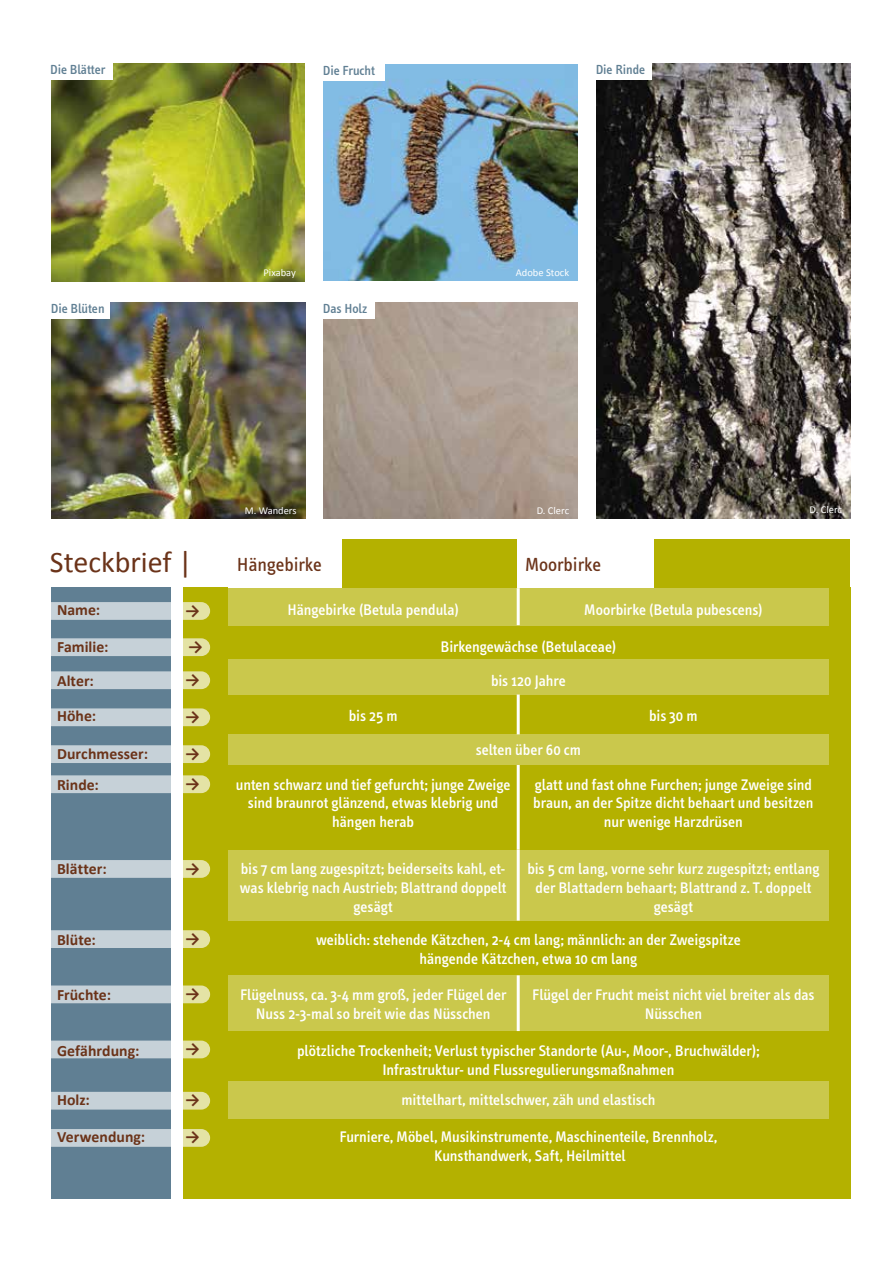
<style>
.page{position:relative;width:893px;height:1263px;background:#fff}
.page>*{position:absolute;margin:0;border:0;box-sizing:border-box;transform-origin:0 0}
.t1{font:30px "Calibri";color:#6b3319}
.t2{font:19.5px "Info Text";color:#6b3319}
.t3{font:700 16.5px/36.3px "Calibri";color:#6b3319}
.t4{font:500 15.75px/18.9px "Info Text";color:#fff;text-align:center}
.t5{font:700 15.75px "Calibri";letter-spacing:.005em;color:#6b3319}
.t6{font:500 13.5px "Info Text";color:#607f93}
.t7{font:10.5px "Calibri";color:#fff}
</style>
<div class="page">
<div style="left:571px;top:539px;width:279px;height:50px;background:#b4b100"></div>
<div style="left:183px;top:588px;width:667px;height:611px;background:#b4b100"></div>
<div style="left:51px;top:588px;width:119px;height:611px;background:#607f93"></div>
<div style="left:236px;top:539px;width:297px;height:54px;background:#b4b100"></div>
<svg style="left:51px;top:602px;width:159px;height:18px"></svg>
<svg style="left:51px;top:638px;width:159px;height:18px"></svg>
<svg style="left:51px;top:671px;width:159px;height:18px"></svg>
<svg style="left:51px;top:708px;width:159px;height:18px"></svg>
<svg style="left:51px;top:745px;width:159px;height:18px"></svg>
<svg style="left:51px;top:775px;width:159px;height:18px"></svg>
<svg style="left:51px;top:860px;width:159px;height:18px"></svg>
<svg style="left:51px;top:930px;width:159px;height:18px"></svg>
<svg style="left:51px;top:985px;width:159px;height:18px"></svg>
<svg style="left:51px;top:1040px;width:159px;height:18px"></svg>
<svg style="left:51px;top:1092px;width:159px;height:17px"></svg>
<svg style="left:51px;top:1129px;width:159px;height:18px"></svg>
<div style="left:228px;top:539px;width:114px;height:49px;background:#fff"></div>
<img style="left:324px;top:302px;width:254px;height:217px">
<div style="left:323px;top:297px;width:51px;height:21px;background:#fff"></div>
<img style="left:51px;top:64px;width:254px;height:217px">
<div style="left:50px;top:58px;width:62px;height:22px;background:#fff"></div>
<img style="left:597px;top:64px;width:253px;height:455px">
<div style="left:596px;top:58px;width:56px;height:22px;background:#fff"></div>
<img style="left:324px;top:64px;width:254px;height:216px">
<div style="left:323px;top:59px;width:62px;height:22px;background:#fff"></div>
<img style="left:51px;top:302px;width:254px;height:217px">
<div style="left:51px;top:297px;width:59px;height:21px;background:#fff"></div>
<div style="left:517px;top:539px;width:136px;height:49px;background:#fff"></div>
<div style="left:228px;top:588px;width:600px;height:37px;background:#cac84c"></div>
<hr style="left:517px;top:588px;width:3px;height:37px;background:#fff">
<hr style="left:517px;top:694px;width:3px;height:40px;background:#fff">
<hr style="left:517px;top:765px;width:3px;height:85px;background:#fff">
<div style="left:228px;top:659px;width:600px;height:35px;background:#cac84c"></div>
<div style="left:228px;top:734px;width:600px;height:31px;background:#cac84c"></div>
<div style="left:228px;top:850px;width:600px;height:71px;background:#cac84c"></div>
<div style="left:228px;top:975px;width:600px;height:56px;background:#cac84c"></div>
<div style="left:228px;top:1081px;width:600px;height:38px;background:#cac84c"></div>
<p class="t6" style="left:50px;top:62px;width:57px">Die Blätter</p>
<p class="t6" style="left:323px;top:63px;width:54px">Die Frucht</p>
<p class="t6" style="left:596px;top:62px;width:51px">Die Rinde</p>
<p class="t6" style="left:51px;top:301px;width:55px">Die Blüten</p>
<p class="t7" style="left:264px;top:266px;width:34px">Pixabay</p>
<p class="t6" style="left:323px;top:301px;width:46px">Das Holz</p>
<p class="t7" style="left:516px;top:266px;width:55px">Adobe Stock</p>
<p class="t7" style="left:245px;top:504px;width:53px">M. Wanders</p>
<p class="t7" style="left:537px;top:504px;width:34px">D. Clerc</p>
<p class="t7" style="left:809px;top:503px;width:34px">D. Clerc</p>
<h1 class="t1" style="left:50px;top:544px;width:144px">Steckbrief |</h1>
<p class="t2" style="left:237px;top:553px;width:87px">Hängebirke</p>
<p class="t2" style="left:525px;top:553px;width:77px">Moorbirke</p>
<p class="t5" style="left:57px;top:600px;width:45px">Name:</p>
<p class="t4" style="left:287px;top:600px;width:173px">Hängebirke (Betula pendula)</p>
<p class="t4" style="left:584px;top:600px;width:180px">Moorbirke (Betula pubescens)</p>
<p class="t5" style="left:57px;top:637px;width:53px">Familie:</p>
<p class="t4" style="left:441px;top:637px;width:177px">Birkengewächse (Betulaceae)</p>
<p class="t5" style="left:57px;top:670px;width:38px">Alter:</p>
<p class="t4" style="left:491px;top:671px;width:76px">bis 120 Jahre</p>
<p class="t5" style="left:57px;top:706px;width:41px">Höhe:</p>
<p class="t4" style="left:349px;top:707px;width:50px">bis 25 m</p>
<p class="t4" style="left:649px;top:707px;width:50px">bis 30 m</p>
<p class="t5" style="left:57px;top:744px;width:93px">Durchmesser:</p>
<p class="t4" style="left:476px;top:740px;width:107px">selten über 60 cm</p>
<p class="t5" style="left:57px;top:774px;width:43px">Rinde:</p>
<p class="t4" style="left:236px;top:775px;width:276px">unten schwarz und tief gefurcht; junge Zweige sind braunrot glänzend, etwas klebrig und hängen herab</p>
<p class="t4" style="left:533px;top:775px;width:282px">glatt und fast ohne Furchen; junge Zweige sind braun, an der Spitze dicht behaart und besitzen nur wenige Harzdrüsen</p>
<p class="t5" style="left:57px;top:859px;width:51px">Blätter:</p>
<p class="t4" style="left:240px;top:860px;width:268px">bis 7 cm lang zugespitzt; beiderseits kahl, et&shy;was klebrig nach Austrieb; Blattrand doppelt gesägt</p>
<p class="t4" style="left:527px;top:860px;width:294px">bis 5 cm lang, vorne sehr kurz zugespitzt; entlang der Blattadern behaart; Blattrand z. T. doppelt gesägt</p>
<p class="t5" style="left:57px;top:930px;width:40px">Blüte:</p>
<p class="t4" style="left:316px;top:931px;width:426px">weiblich: stehende Kätzchen, 2-4 cm lang; männlich: an der Zweigspitze hängende Kätzchen, etwa 10 cm lang</p>
<p class="t5" style="left:57px;top:985px;width:55px">Früchte:</p>
<p class="t4" style="left:240px;top:985px;width:268px">Flügelnuss, ca. 3-4 mm groß, jeder Flügel der<br>Nuss 2-3-mal so breit wie das Nüsschen</p>
<p class="t4" style="left:532px;top:985px;width:284px">Flügel der Frucht meist nicht viel breiter als das<br>Nüsschen</p>
<p class="t5" style="left:57px;top:1041px;width:84px">Gefährdung:</p>
<p class="t4" style="left:297px;top:1041px;width:464px">plötzliche Trockenheit; Verlust typischer Standorte (Au-, Moor-, Bruchwälder);<br>Infrastruktur- und Flussregulierungsmaßnahmen</p>
<p class="t5" style="left:57px;top:1090px;width:34px">Holz:</p>
<p class="t4" style="left:401px;top:1091px;width:255px">mittelhart, mittelschwer, zäh und elastisch</p>
<p class="t5" style="left:57px;top:1127px;width:90px">Verwendung:</p>
<p class="t4" style="left:339px;top:1128px;width:380px">Furniere, Möbel, Musikinstrumente, Maschinenteile, Brennholz,<br>Kunsthandwerk, Saft, Heilmittel</p>
<p class="t3" style="left:185px;top:591px;width:20px">→ →</p>
<p class="t3" style="left:185px;top:660px;width:16px">→</p>
<p class="t3" style="left:185px;top:697px;width:16px">→</p>
<p class="t3" style="left:185px;top:737px;width:16px;line-height:30.2px">→ →</p>
<p class="t3" style="left:185px;top:849px;width:16px">→</p>
<p class="t3" style="left:185px;top:919px;width:16px">→</p>
<p class="t3" style="left:185px;top:974px;width:16px">→</p>
<p class="t3" style="left:185px;top:1029px;width:16px">→</p>
<p class="t3" style="left:185px;top:1081px;width:16px">→</p>
<p class="t3" style="left:185px;top:1118px;width:16px">→</p>
</div>
